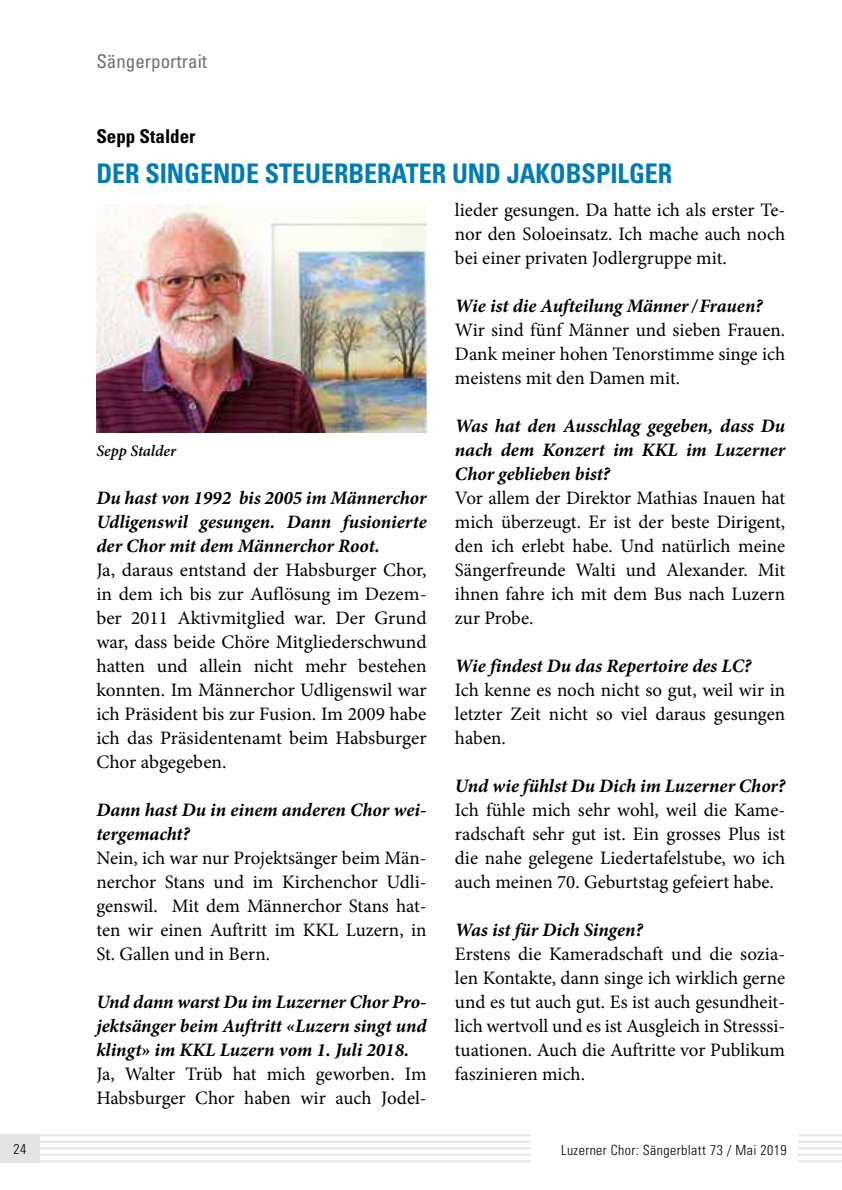
<style>
.page{position:relative;width:842px;height:1190px;background:#fff}
.page>*{position:absolute;margin:0;border:0;box-sizing:border-box;transform-origin:0 0}
.t1{font:700 condensed 27px "Univers";color:#007cb5;scale:.96 1}
.t2{font:19px/24px "Minion Pro";color:#000;text-align:justify}
.t3{font:italic 700 19px/24px "Minion Pro";color:#000;text-align:justify}
.t4{font:condensed 19px "Univers";color:#706f6f}
.t5{font:700 condensed 19px "Univers";color:#000}
.t6{font:italic 600 16px "Minion Pro";color:#000}
.t7{font:300 condensed 14px "Univers";letter-spacing:.03em;color:#000}
</style>
<div class="page">
<hr style="left:0;top:1141px;width:842px;height:2px;background:#dadada">
<hr style="left:0;top:1134px;width:842px;height:3px;background:#dadada">
<hr style="left:0;top:1147px;width:842px;height:3px;background:#dadada">
<hr style="left:0;top:1154px;width:842px;height:2px;background:#dadada">
<hr style="left:0;top:1160px;width:842px;height:2px;background:#dadada">
<svg style="left:841px;top:1134px;width:1px;height:28px"></svg>
<div style="left:531px;top:1133px;width:267px;height:32px;background:#fff"></div>
<div style="left:0;top:1134px;width:40px;height:29px;background:#e3e3e3"></div>
<img style="left:96px;top:204px;width:331px;height:228px">
<p class="t4" style="left:96px;top:55px;width:112px">Sängerportrait</p>
<p class="t5" style="left:96px;top:130px;width:101px">Sepp Stalder</p>
<h1 class="t1" style="left:96px;top:164px;width:601px">DER SINGENDE STEUERBERATER UND JAKOBSPILGER</h1>
<p class="t6" style="left:96px;top:445px;width:81px">Sepp Stalder</p>
<p class="t3" style="left:96px;top:488px;width:332px">Du hast von 1992 bis 2005 im Männerchor Udligenswil gesungen. Dann fusionierte der Chor mit dem Männerchor Root.</p>
<p class="t2" style="left:96px;top:560px;width:332px">Ja, daraus entstand der Habsburger Chor, in dem ich bis zur Auflösung im Dezem&shy;ber 2011 Aktivmitglied war. Der Grund war, dass beide Chöre Mitgliederschwund hatten und allein nicht mehr bestehen konnten. Im Männerchor Udligenswil war ich Präsident bis zur Fusion. Im 2009 habe ich das Präsidentenamt beim Habsburger Chor abgegeben.</p>
<p class="t3" style="left:96px;top:800px;width:332px">Dann hast Du in einem anderen Chor wei&shy;tergemacht?</p>
<p class="t2" style="left:96px;top:848px;width:332px">Nein, ich war nur Projektsänger beim Män&shy;nerchor Stans und im Kirchenchor Udli&shy;genswil. Mit dem Männerchor Stans hat&shy;ten wir einen Auftritt im KKL Luzern, in St. Gallen und in Bern.</p>
<p class="t3" style="left:96px;top:992px;width:332px">Und dann warst Du im Luzerner Chor Pro&shy;jektsänger beim Auftritt «Luzern singt und klingt» im KKL Luzern vom 1. Juli 2018.</p>
<p class="t2" style="left:96px;top:1064px;width:332px">Ja, Walter Trüb hat mich geworben. Im<br>Habsburger Chor haben wir auch Jodel-</p>
<p class="t2" style="left:455px;top:200px;width:332px">lieder gesungen. Da hatte ich als erster Te&shy;nor den Soloeinsatz. Ich mache auch noch bei einer privaten Jodlergruppe mit.</p>
<p class="t3" style="left:455px;top:296px;width:309px">Wie ist die Aufteilung Männer/Frauen?</p>
<p class="t2" style="left:455px;top:320px;width:332px">Wir sind fünf Männer und sieben Frauen.<br>Dank meiner hohen Tenorstimme singe ich meistens mit den Damen mit.</p>
<p class="t3" style="left:455px;top:416px;width:332px">Was hat den Ausschlag gegeben, dass Du nach dem Konzert im KKL im Luzerner Chor geblieben bist?</p>
<p class="t2" style="left:455px;top:488px;width:332px">Vor allem der Direktor Mathias Inauen hat mich überzeugt. Er ist der beste Dirigent, den ich erlebt habe. Und natürlich meine Sängerfreunde Walti und Alexander. Mit ihnen fahre ich mit dem Bus nach Luzern zur Probe.</p>
<p class="t3" style="left:455px;top:655px;width:298px">Wie findest Du das Repertoire des LC?</p>
<p class="t2" style="left:455px;top:680px;width:332px">Ich kenne es noch nicht so gut, weil wir in letzter Zeit nicht so viel daraus gesungen haben.</p>
<p class="t3" style="left:455px;top:775px;width:332px">Und wie fühlst Du Dich im Luzerner Chor?</p>
<p class="t2" style="left:455px;top:800px;width:332px">Ich fühle mich sehr wohl, weil die Kame&shy;radschaft sehr gut ist. Ein grosses Plus ist die nahe gelegene Liedertafelstube, wo ich auch meinen 70. Geburtstag gefeiert habe.</p>
<p class="t3" style="left:455px;top:919px;width:189px">Was ist für Dich Singen?</p>
<p class="t2" style="left:455px;top:943px;width:332px">Erstens die Kameradschaft und die sozia&shy;len Kontakte, dann singe ich wirklich gerne und es tut auch gut. Es ist auch gesundheit&shy;lich wertvoll und es ist Ausgleich in Stresssi&shy;tuationen. Auch die Auftritte vor Publikum faszinieren mich.</p>
<p class="t7" style="left:13px;top:1144px;width:14px">24</p>
<p class="t7" style="left:561px;top:1145px;width:227px">Luzerner Chor: Sängerblatt 73 / Mai 2019</p>
</div>
